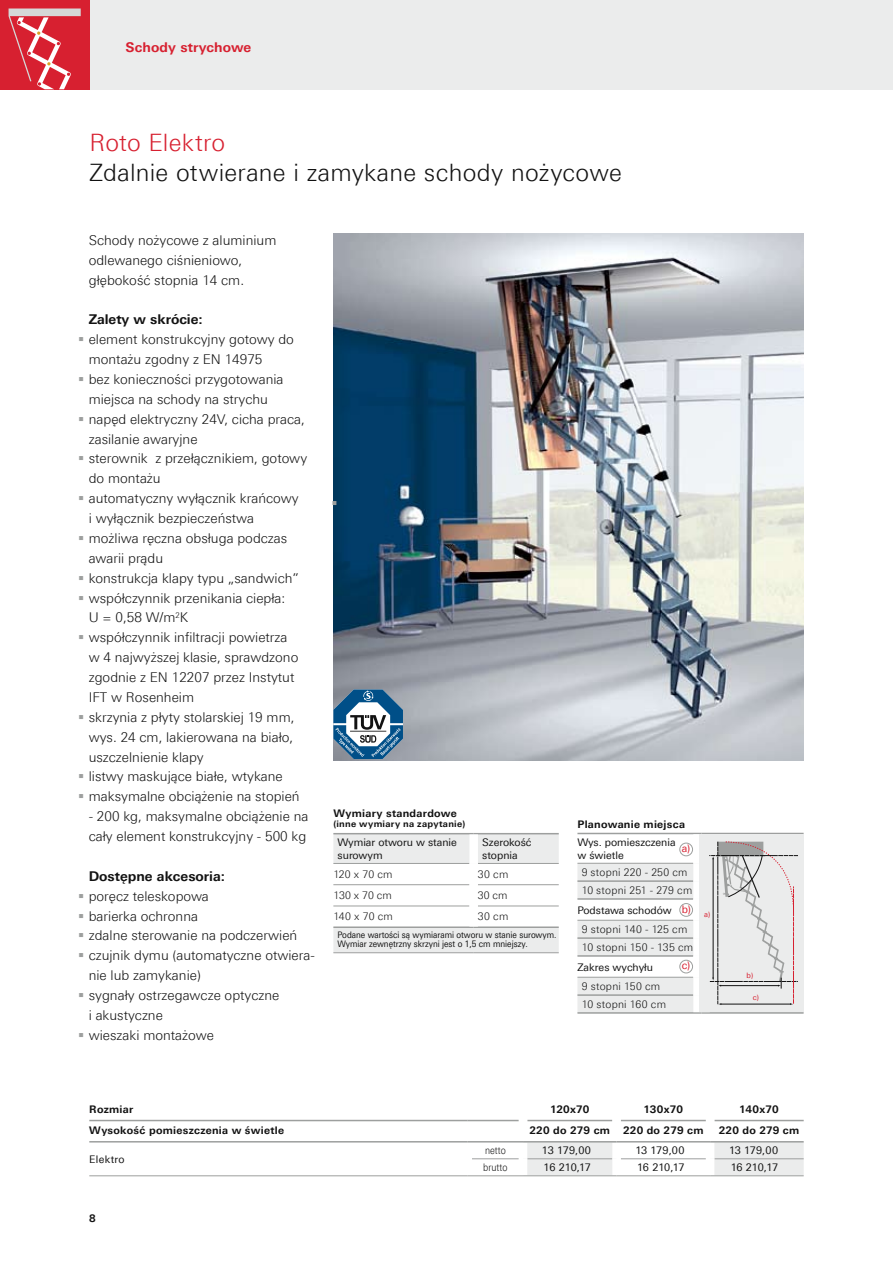
<style>
.page{position:relative;width:893px;height:1263px;background:#fff}
.page>*{position:absolute;margin:0;border:0;box-sizing:border-box;transform-origin:0 0}
.t1{font:300 24px "LT Univers Basic";letter-spacing:.01em;color:#121212}
.t2{font:300 24px "LT Univers Basic";letter-spacing:.01em;color:#d72030}
.t3{font:300 13.5px/19.8px "LT Univers Basic";color:#121212}
.t4{font:700 13.5px "LT Univers Basic";color:#121212}
.t5{font:700 13.5px "LT Univers Basic";letter-spacing:.01em;color:#d72030}
.t6{font:13.5px "Wingdings";color:#9d9f9e}
.t7{font:10.5px/12.6px "LT Univers Basic";color:#121212}
.t8{font:300 10.5px/18px "LT Univers Basic";letter-spacing:.02em;color:#121212}
.t9{font:700 10.5px "LT Univers Basic";letter-spacing:.025em;color:#121212}
.t10{font:300 10.5px "LT Univers Basic";letter-spacing:.02em;color:#121212;scale:.85 1}
.t11{font:10.5px "LT Univers Basic";letter-spacing:.03em;color:#121212}
.t12{font:10.5px "LT Univers Basic";color:#d72030}
.t13{font:9px/9px "LT Univers Basic";color:#121212;scale:.9 1}
.t14{font:700 9px "LT Univers Basic";letter-spacing:.03em;color:#121212}
.t15{font:7.5px "LT Univers CE Basic";color:#d72030}
.s1{color:#9d9f9e}
</style>
<div class="page">
<div style="left:0;top:0;width:893px;height:89px;background:#ebecec"></div>
<hr style="left:577px;top:833px;width:125px;height:1px;background:#9d9f9e">
<hr style="left:702px;top:833px;width:102px;height:1px;background:#9d9f9e">
<hr style="left:577px;top:1012px;width:125px;height:2px;background:#9d9f9e">
<hr style="left:702px;top:1012px;width:102px;height:2px;background:#9d9f9e">
<svg style="left:333px;top:834px;width:226px;height:118px"></svg>
<hr style="left:333px;top:863px;width:136px;height:1px;background:#9d9f9e">
<hr style="left:478px;top:863px;width:81px;height:1px;background:#9d9f9e">
<hr style="left:333px;top:905px;width:136px;height:1px;background:#9d9f9e">
<hr style="left:478px;top:905px;width:81px;height:1px;background:#9d9f9e">
<hr style="left:333px;top:952px;width:141px;height:1px;background:#9d9f9e">
<hr style="left:474px;top:952px;width:85px;height:1px;background:#9d9f9e">
<hr style="left:333px;top:833px;width:141px;height:1px;background:#9d9f9e">
<hr style="left:474px;top:833px;width:85px;height:1px;background:#9d9f9e">
<hr style="left:333px;top:926px;width:141px;height:2px;background:#9d9f9e">
<hr style="left:474px;top:926px;width:85px;height:2px;background:#9d9f9e">
<div style="left:469px;top:834px;width:9px;height:29px;background:#fff"></div>
<div style="left:469px;top:906px;width:9px;height:20px;background:#fff"></div>
<hr style="left:333px;top:884px;width:136px;height:1px;background:#9d9f9e">
<hr style="left:478px;top:884px;width:81px;height:1px;background:#9d9f9e">
<div style="left:469px;top:863px;width:9px;height:22px;background:#fff"></div>
<div style="left:469px;top:885px;width:9px;height:21px;background:#fff"></div>
<div style="left:699px;top:834px;width:105px;height:177px;background:#ebecec"></div>
<svg style="left:577px;top:841px;width:227px;height:172px"></svg>
<img style="left:333px;top:233px;width:471px;height:527px">
<svg style="left:333px;top:689px;width:70px;height:70px"></svg>
<svg style="left:527px;top:1142px;width:277px;height:33px"></svg>
<hr style="left:472px;top:1158px;width:47px;height:1px;background:#9d9f9e">
<hr style="left:527px;top:1158px;width:85px;height:1px;background:#9d9f9e">
<hr style="left:621px;top:1158px;width:85px;height:1px;background:#9d9f9e">
<hr style="left:714px;top:1158px;width:90px;height:1px;background:#9d9f9e">
<hr style="left:89px;top:1120px;width:379px;height:1px;background:#9d9f9e">
<hr style="left:468px;top:1120px;width:51px;height:1px;background:#9d9f9e">
<hr style="left:527px;top:1120px;width:85px;height:1px;background:#9d9f9e">
<hr style="left:621px;top:1120px;width:85px;height:1px;background:#9d9f9e">
<hr style="left:714px;top:1120px;width:90px;height:1px;background:#9d9f9e">
<div style="left:612px;top:1142px;width:9px;height:17px;background:#fff"></div>
<div style="left:706px;top:1142px;width:8px;height:17px;background:#fff"></div>
<div style="left:612px;top:1159px;width:9px;height:16px;background:#fff"></div>
<div style="left:706px;top:1159px;width:8px;height:16px;background:#fff"></div>
<hr style="left:89px;top:1175px;width:379px;height:1px;background:#9d9f9e">
<hr style="left:468px;top:1175px;width:55px;height:1px;background:#9d9f9e">
<hr style="left:523px;top:1175px;width:94px;height:1px;background:#9d9f9e">
<hr style="left:617px;top:1175px;width:93px;height:1px;background:#9d9f9e">
<hr style="left:710px;top:1175px;width:94px;height:1px;background:#9d9f9e">
<hr style="left:89px;top:1141px;width:379px;height:1px;background:#9d9f9e">
<hr style="left:468px;top:1141px;width:55px;height:1px;background:#9d9f9e">
<hr style="left:523px;top:1141px;width:94px;height:1px;background:#9d9f9e">
<hr style="left:617px;top:1141px;width:93px;height:1px;background:#9d9f9e">
<hr style="left:710px;top:1141px;width:94px;height:1px;background:#9d9f9e">
<div style="left:0;top:0;width:89px;height:89px;background:#d72030"></div>
<svg style="left:9px;top:16px;width:62px;height:73px"></svg>
<div style="left:9px;top:9px;width:72px;height:7px;background:#d5d8d7"></div>
<p class="t5" style="left:125px;top:39px;width:127px">Schody strychowe</p>
<h1 class="t2" style="left:89px;top:129px;width:137px">Roto Elektro</h1>
<h1 class="t1" style="left:89px;top:159px;width:534px">Zdalnie otwierane i zamykane schody nożycowe</h1>
<p class="t3" style="left:89px;top:230px;width:189px">Schody nożycowe z aluminium odlewanego ciśnieniowo, głębokość stopnia 14 cm.</p>
<p class="t4" style="left:89px;top:311px;width:116px">Zalety w skrócie:</p>
<p class="t3" style="left:89px;top:329px;width:207px;text-indent:-11px"><span class="s1">▪</span> element konstrukcyjny gotowy do montażu zgodny z EN 14975</p>
<p class="t3" style="left:78px;top:369px;width:207px;text-align:center"><span class="s1">▪</span> bez konieczności przygotowania miejsca na schody na strychu</p>
<p class="t3" style="left:89px;top:409px;width:218px;text-indent:-11px"><span class="s1">▪</span> napęd elektryczny 24V, cicha praca, zasilanie awaryjne</p>
<p class="t3" style="left:89px;top:449px;width:220px;text-indent:-11px"><span class="s1">▪</span> sterownik z przełącznikiem, gotowy do montażu</p>
<p class="t3" style="left:89px;top:488px;width:211px;text-indent:-11px"><span class="s1">▪</span> automatyczny wyłącznik krańcowy i wyłącznik bezpieczeństwa</p>
<p class="t3" style="left:89px;top:528px;width:200px;text-indent:-11px"><span class="s1">▪</span> możliwa ręczna obsługa podczas awarii prądu</p>
<p class="t3" style="left:78px;top:568px;width:222px"><span class="s1">▪</span> konstrukcja klapy typu „sandwich”</p>
<p class="t3" style="left:89px;top:588px;width:198px;text-indent:-11px"><span class="s1">▪</span> współczynnik przenikania ciepła:<br>U = 0,58 W/m<sup>2</sup>K</p>
<p class="t3" style="left:89px;top:627px;width:211px;text-indent:-11px"><span class="s1">▪</span> współczynnik infiltracji powietrza w 4 najwyższej klasie, sprawdzono zgodnie z EN 12207 przez Instytut<br>IFT w Rosenheim</p>
<p class="t3" style="left:89px;top:707px;width:207px;text-align:justify;text-indent:-11px"><span class="s1">▪</span> skrzynia z płyty stolarskiej 19 mm, wys. 24 cm, lakierowana na biało, uszczelnienie klapy</p>
<p class="t3" style="left:78px;top:767px;width:206px"><span class="s1">▪</span> listwy maskujące białe, wtykane</p>
<p class="t3" style="left:78px;top:786px;width:223px"><span class="s1">▪</span> maksymalne obciążenie na stopień</p>
<p class="t3" style="left:89px;top:806px;width:221px">- 200 kg, maksymalne obciążenie na cały element konstrukcyjny - 500 kg</p>
<p class="t4" style="left:89px;top:868px;width:138px">Dostępne akcesoria:</p>
<p class="t3" style="left:78px;top:886px;width:132px"><span class="s1">▪</span> poręcz teleskopowa</p>
<p class="t3" style="left:78px;top:906px;width:121px"><span class="s1">▪</span> barierka ochronna</p>
<p class="t3" style="left:78px;top:926px;width:221px"><span class="s1">▪</span> zdalne sterowanie na podczerwień</p>
<p class="t3" style="left:89px;top:945px;width:228px;text-indent:-11px"><span class="s1">▪</span> czujnik dymu (automatyczne otwiera&shy;nie lub zamykanie)</p>
<p class="t3" style="left:89px;top:985px;width:192px;text-indent:-11px"><span class="s1">▪</span> sygnały ostrzegawcze optyczne i akustyczne</p>
<p class="t3" style="left:78px;top:1025px;width:137px"><span class="s1">▪</span> wieszaki montażowe</p>
<p class="t6" style="left:331px;top:496px;width:8px">▪</p>
<p class="t9" style="left:333px;top:807px;width:125px">Wymiary standardowe</p>
<p class="t14" style="left:333px;top:819px;width:133px">(inne wymiary na zapytanie)</p>
<p class="t7" style="left:338px;top:836px;width:121px">Wymiar otworu w stanie surowym</p>
<p class="t7" style="left:482px;top:836px;width:51px">Szerokość stopnia</p>
<p class="t8" style="left:333px;top:865px;width:61px">120 x 70 cm</p>
<p class="t8" style="left:478px;top:865px;width:32px">30 cm</p>
<p class="t8" style="left:333px;top:886px;width:60px">130 x 70 cm</p>
<p class="t8" style="left:478px;top:886px;width:31px">30 cm</p>
<p class="t8" style="left:333px;top:907px;width:61px">140 x 70 cm</p>
<p class="t8" style="left:478px;top:907px;width:32px">30 cm</p>
<p class="t13" style="left:338px;top:930px;width:245px">Podane wartości są wymiarami otworu w stanie surowym.<br>Wymiar zewnętrzny skrzyni jest o 1,5 cm mniejszy.</p>
<p class="t9" style="left:577px;top:818px;width:109px">Planowanie miejsca</p>
<p class="t7" style="left:577px;top:836px;width:100px">Wys. pomieszczenia w świetle</p>
<p class="t8" style="left:582px;top:863px;width:112px">9 stopni 220 - 250 cm<br>10 stopni 251 - 279 cm</p>
<p class="t7" style="left:577px;top:903px;width:96px">Podstawa schodów</p>
<p class="t8" style="left:582px;top:920px;width:113px">9 stopni 140 - 125 cm<br>10 stopni 150 - 135 cm</p>
<p class="t7" style="left:577px;top:960px;width:77px">Zakres wychyłu</p>
<p class="t8" style="left:582px;top:977px;width:86px">9 stopni 150 cm<br>10 stopni 160 cm</p>
<p class="t12" style="left:682px;top:842px;width:10px">a)</p>
<p class="t12" style="left:682px;top:903px;width:11px">b)</p>
<p class="t12" style="left:682px;top:959px;width:10px">c)</p>
<p class="t15" style="left:704px;top:910px;width:8px">a)</p>
<p class="t15" style="left:747px;top:971px;width:8px">b)</p>
<p class="t15" style="left:753px;top:993px;width:8px">c)</p>
<p class="t9" style="left:89px;top:1102px;width:45px">Rozmiar</p>
<p class="t9" style="left:550px;top:1102px;width:41px">120x70</p>
<p class="t9" style="left:644px;top:1102px;width:41px">130x70</p>
<p class="t9" style="left:739px;top:1102px;width:41px">140x70</p>
<p class="t9" style="left:89px;top:1124px;width:196px">Wysokość pomieszczenia w świetle</p>
<p class="t9" style="left:529px;top:1124px;width:176px">220 do 279 cm 220 do 279 cm</p>
<p class="t9" style="left:719px;top:1124px;width:82px">220 do 279 cm</p>
<p class="t11" style="left:89px;top:1153px;width:37px">Elektro</p>
<p class="t10" style="left:485px;top:1144px;width:26px">netto</p>
<p class="t7" style="left:542px;top:1144px;width:51px">13 179,00</p>
<p class="t7" style="left:635px;top:1144px;width:51px">13 179,00</p>
<p class="t7" style="left:729px;top:1144px;width:51px">13 179,00</p>
<p class="t10" style="left:483px;top:1161px;width:30px">brutto</p>
<p class="t7" style="left:544px;top:1161px;width:49px">16 210,17</p>
<p class="t7" style="left:637px;top:1161px;width:49px">16 210,17</p>
<p class="t7" style="left:731px;top:1161px;width:49px">16 210,17</p>
<p class="t9" style="left:89px;top:1211px;width:8px">8</p>
</div>
